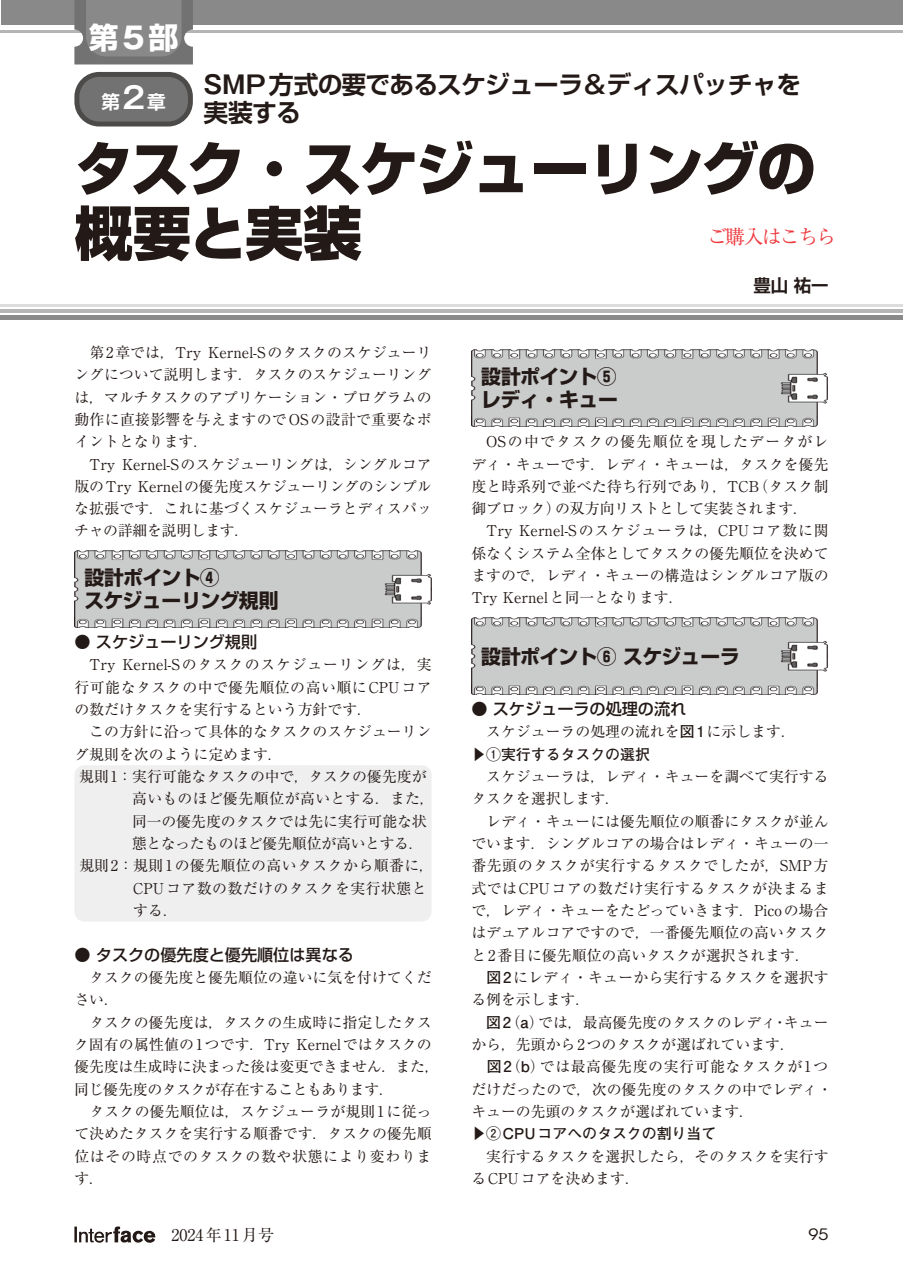
<style>
.page{position:relative;width:903px;height:1275px;background:#fff}
.page>*{position:absolute;margin:0;border:0;box-sizing:border-box;transform-origin:0 0}
.t1{font:800 58.27px/64.4px "Shin Go Pro";letter-spacing:-.035em;color:#231916}
.t2{font:700 29.75px "Shin Go Pro";color:#fff}
.t3{font:700 24.85px/28.5px "Shin Go Pro De";letter-spacing:-.035em;color:#231916}
.t4{font:700 19.78px/22.4px "Shin Go Pro";letter-spacing:-.035em;color:#231916}
.t5{font:19.78px "Ryumin Pr 6 N";letter-spacing:-.09em;color:#ee383d}
.t6{font:700 18.55px "Shin Go Pro De";color:#fff}
.t7{font:700 17.32px "Shin Go Pro De";color:#231916}
.t8{font:500 16.1px "Shin Go Pro";color:#231916}
.t9{font:16.1px "Ryumin Pro";color:#231916}
.t10{font:15.58px "ITC Avant Garde Std";color:#231916;scale:1.11 1}
.t11{font:14.88px/22.4px "Ryumin Pro";color:#231916}
.t12{font:14.88px "Ryumin Pro";letter-spacing:.03em;color:#231916}
.t13{font:700 14.88px "Futo Go B101 Pro";color:#231916}
.t14{font:14.88px "Ryumin Pro";letter-spacing:.055em;color:#231916}
.t15{font:14.88px "Ryumin Pro";letter-spacing:.035em;color:#231916}
.t16{font:14.88px "Ryumin Pro";letter-spacing:.025em;color:#231916}
.t17{font:14.88px "Ryumin Pro";letter-spacing:-.025em;color:#231916}
.s1{font-family:"Gothic MB101 Pro"}
.s2{font-family:"Gothic MB101 Pro De";font-size:29.75px}
.s3{font-family:"Gothic MB101 Pro De"}
.s4{font-family:"Futo Go B101 Pro";font-weight:700}
</style>
<div class="page">
<svg style="left:74px;top:1226px;width:81px;height:17px"></svg>
<hr style="left:0;top:30px;width:903px;height:2px;background:#b5b5b6">
<div style="left:1px;top:0;width:902px;height:25px;background:#898989"></div>
<hr style="left:0;top:309px;width:903px;height:4px;background:#b5b5b6">
<div style="left:0;top:315px;width:903px;height:5px;background:#898989"></div>
<hr style="left:0;top:304px;width:903px;height:2px;background:#dcdddd">
<div style="left:74px;top:765px;width:358px;height:156px;background:#efeff0;border-radius:10px"></div>
<img style="left:74px;top:550px;width:357px;height:78px">
<img style="left:471px;top:349px;width:357px;height:78px">
<img style="left:471px;top:617px;width:357px;height:77px">
<div style="left:77px;top:74px;width:113px;height:50px;background:#727272;border-radius:22px"></div>
<div style="left:74px;top:72px;width:119px;height:54px;border:5px solid #4d4a4a;border-radius:22px"></div>
<svg style="left:74px;top:0;width:119px;height:64px"></svg>
<h2 class="t2" style="left:89px;top:14px;width:91px">第<span class="s1">5</span>部</h2>
<p class="t6" style="left:101px;top:87px;width:66px">第<span class="s2">2</span>章</p>
<h3 class="t3" style="left:203px;top:67px;width:599px"><span class="s3">SMP</span> 方式の要であるスケジューラ<span class="s3">＆</span>ディスパッチャを実装する</h3>
<h1 class="t1" style="left:74px;top:130px;width:743px">タスク<span class="s1">・</span>スケジューリングの概要と実装</h1>
<h3 class="t5" style="left:707px;top:221px;width:130px">ご購入はこちら</h3>
<p class="t11" style="left:74px;top:340px;width:359px;text-align:justify">　第2章では，Try Kernel-Sのタスクのスケジューリングについて説明します．タスクのスケジューリングは，マルチタスクのアプリケーション・プログラムの動作に直接影響を与えますのでOSの設計で重要なポイントとなります．</p>
<p class="t11" style="left:74px;top:452px;width:359px;text-align:justify;text-indent:15px">Try Kernel-Sのスケジューリングは，シングルコア版のTry Kernelの優先度スケジューリングのシンプルな拡張です．これに基づくスケジューラとディスパッチャの詳細を説明します．</p>
<h3 class="t4" style="left:84px;top:565px;width:196px">設計ポイント④<br>スケジューリング規則</h3>
<p class="t8" style="left:74px;top:629px;width:184px">● スケジューリング規則</p>
<p class="t14" style="left:89px;top:653px;width:344px">Try Kernel-Sのタスクのスケジューリングは，実</p>
<p class="t15" style="left:74px;top:675px;width:359px">行可能なタスクの中で優先順位の高い順にCPUコア</p>
<p class="t11" style="left:74px;top:697px;width:299px">の数だけタスクを実行するという方針です．</p>
<p class="t11" style="left:74px;top:720px;width:359px">　この方針に沿って具体的なタスクのスケジューリン</p>
<p class="t11" style="left:74px;top:742px;width:210px">グ規則を次のように定めます．</p>
<p class="t11" style="left:79px;top:764px;width:349px">規則1：実行可能なタスクの中で，タスクの優先度が</p>
<p class="t16" style="left:132px;top:787px;width:304px">高いものほど優先順位が高いとする．また，</p>
<p class="t11" style="left:132px;top:809px;width:296px">同一の優先度のタスクでは先に実行可能な状</p>
<p class="t17" style="left:132px;top:832px;width:293px">態となったものほど優先順位が高いとする．</p>
<p class="t12" style="left:79px;top:854px;width:356px">規則2：規則1の優先順位の高いタスクから順番に，</p>
<p class="t12" style="left:133px;top:876px;width:295px">CPUコア数の数だけのタスクを実行状態と</p>
<p class="t11" style="left:133px;top:898px;width:46px">する．</p>
<p class="t8" style="left:74px;top:941px;width:281px">● タスクの優先度と優先順位は異なる</p>
<p class="t11" style="left:74px;top:965px;width:359px;text-indent:15px">タスクの優先度と優先順位の違いに気を付けてください．</p>
<p class="t11" style="left:74px;top:1010px;width:367px;text-indent:15px">タスクの優先度は，タスクの生成時に指定したタスク固有の属性値の1つです．Try Kernelではタスクの優先度は生成時に決まった後は変更できません．また，同じ優先度のタスクが存在することもあります．</p>
<p class="t11" style="left:74px;top:1099px;width:359px;text-align:justify;text-indent:15px">タスクの優先順位は，スケジューラが規則1に従って決めたタスクを実行する順番です．タスクの優先順位はその時点でのタスクの数や状態により変わります．</p>
<p class="t7" style="left:753px;top:271px;width:77px">豊山 祐一</p>
<h3 class="t4" style="left:481px;top:364px;width:138px">設計ポイント⑤レディ・キュー</h3>
<p class="t11" style="left:471px;top:429px;width:359px">　OSの中でタスクの優先順位を現したデータがレディ・キューです．レディ・キューは，タスクを優先度と時系列で並べた待ち行列であり，TCB（タスク制御ブロック）の双方向リストとして実装されます．　Try Kernel-Sのスケジューラは，CPUコア数に関係なくシステム全体としてタスクの優先順位を決めてますので，レディ・キューの構造はシングルコア版の<br>Try Kernelと同一となります．</p>
<h3 class="t4" style="left:481px;top:643px;width:260px">設計ポイント⑥ スケジューラ</h3>
<p class="t8" style="left:471px;top:696px;width:216px">● スケジューラの処理の流れ</p>
<p class="t11" style="left:486px;top:720px;width:311px">スケジューラの処理の流れを<span class="s4">図1</span>に示します．</p>
<p class="t13" style="left:471px;top:742px;width:180px">▶①実行するタスクの選択</p>
<p class="t11" style="left:471px;top:764px;width:359px;text-indent:15px">スケジューラは，レディ・キューを調べて実行するタスクを選択します．</p>
<p class="t11" style="left:471px;top:809px;width:359px;text-align:justify;text-indent:15px">レディ・キューには優先順位の順番にタスクが並んでいます．シングルコアの場合はレディ・キューの一番先頭のタスクが実行するタスクでしたが，SMP方式ではCPUコアの数だけ実行するタスクが決まるまで，レディ・キューをたどっていきます．Picoの場合はデュアルコアですので，一番優先順位の高いタスクと2番目に優先順位の高いタスクが選択されます．</p>
<p class="t11" style="left:471px;top:965px;width:359px;text-indent:15px"><span class="s4">図2</span>にレディ・キューから実行するタスクを選択する例を示します．</p>
<p class="t11" style="left:471px;top:1010px;width:359px;text-indent:15px"><span class="s4">図2</span>（<span class="s4">a</span>）では，最高優先度のタスクのレディ・キューから，先頭から2つのタスクが選ばれています．</p>
<p class="t11" style="left:471px;top:1054px;width:362px;text-indent:15px"><span class="s4">図2</span>（<span class="s4">b</span>）では最高優先度の実行可能なタスクが1つだけだったので，次の優先度のタスクの中でレディ・キューの先頭のタスクが選ばれています．</p>
<p class="t13" style="left:471px;top:1122px;width:246px">▶②CPUコアへのタスクの割り当て</p>
<p class="t11" style="left:471px;top:1144px;width:359px;text-indent:15px">実行するタスクを選択したら，そのタスクを実行するCPUコアを決めます．</p>
<p class="t9" style="left:155px;top:1222px;width:120px">　2024年11月号</p>
<p class="t10" style="left:808px;top:1225px;width:20px">95</p>
</div>
